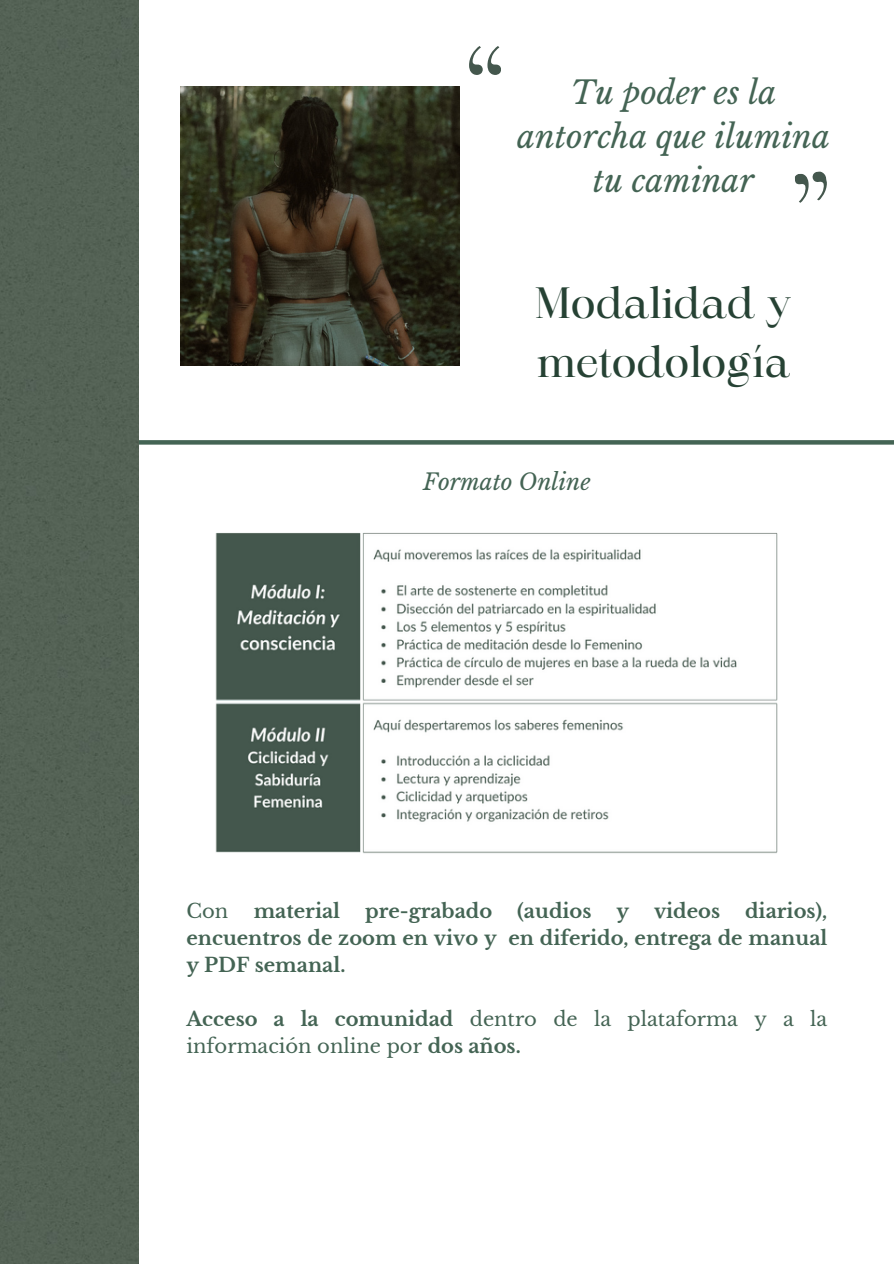
<style>
.page{position:relative;width:894px;height:1264px;background:#fff}
.page>*{position:absolute;margin:0;border:0;box-sizing:border-box;transform-origin:0 0}
.t1{font:42px/58.5px "Maharlika";color:#264234}
.t2{font:italic 31.5px/43.8px "Libre Baskerville";color:#446454;text-align:center}
.t3{font:italic 22.5px "Libre Baskerville";color:#446454}
.t4{font:700 19.5px/27px "Libre Baskerville";color:#446454;text-align:justify}
.t5{font:19.5px/27px "Libre Baskerville";color:#446454}
.s1{font-weight:700}
</style>
<div class="page">
<svg style="left:138px;top:440px;width:755px;height:4px;background:#4a6859"></svg>
<img style="left:180px;top:86px;width:279px;height:279px">
<svg style="left:469px;top:46px;width:31px;height:29px"></svg>
<svg style="left:795px;top:171px;width:32px;height:32px"></svg>
<div style="left:0;top:0;width:138px;height:1263px;background:#546255"></div>
<img style="left:112px;top:494px;width:666px;height:426px">
<p class="t2" style="left:517px;top:71px;width:314px">Tu poder es la antorcha que ilumina tu caminar</p>
<p class="t1" style="left:534px;top:278px;width:258px">Modalidad y metodología</p>
<h1 class="t3" style="left:423px;top:468px;width:169px">Formato Online</h1>
<h3 class="t4" style="left:186px;top:897px;width:642px;text-indent:558px">diarios), encuentros de zoom en vivo y en diferido, entrega de manual y PDF semanal.</h3>
<p class="t5" style="left:186px;top:1005px;width:642px"><span class="s1">Acceso a la comunidad</span> dentro de la plataforma y a la información online por <span class="s1">dos años.</span></p>
<h3 class="t5" style="left:186px;top:897px;width:43px">Con</h3>
<h3 class="t4" style="left:253px;top:897px;width:88px">material</h3>
<h3 class="t4" style="left:365px;top:897px;width:129px">pre-grabado</h3>
<h3 class="t4" style="left:517px;top:897px;width:76px">(audios</h3>
<h3 class="t4" style="left:616px;top:897px;width:14px">y</h3>
<h3 class="t4" style="left:654px;top:897px;width:68px">videos</h3>
</div>
